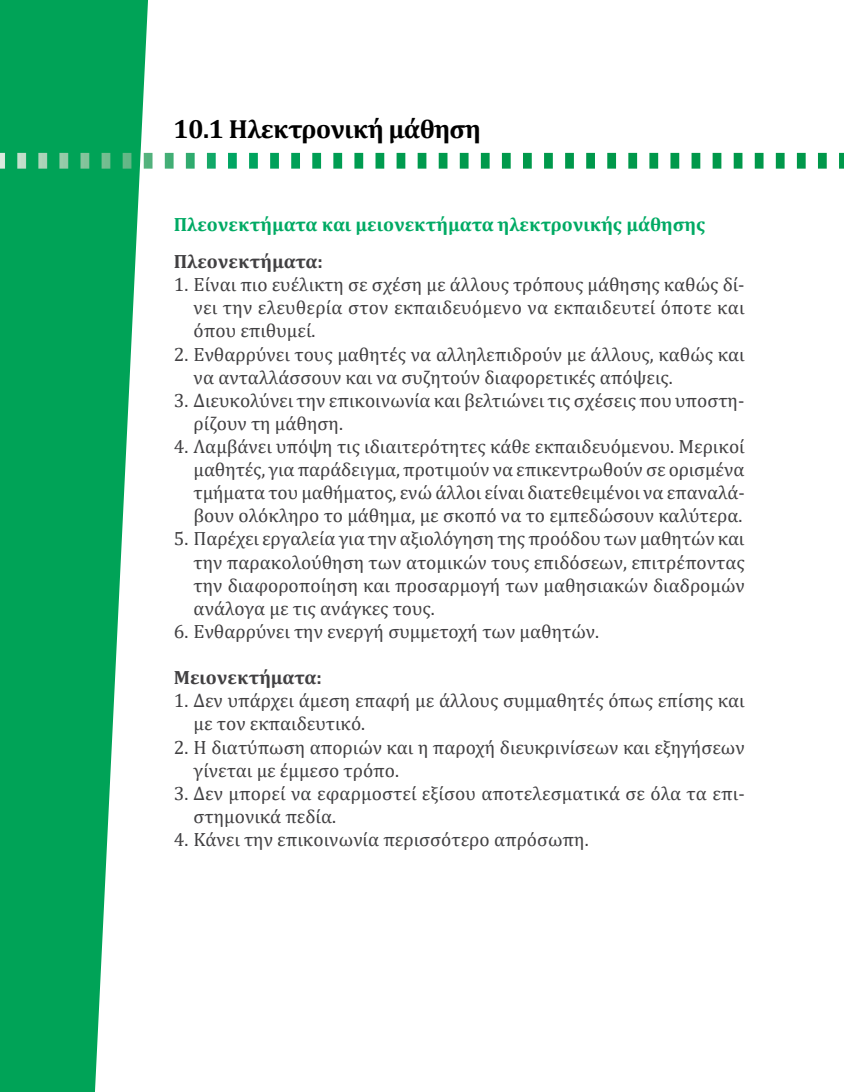
<style>
.page{position:relative;width:844px;height:1092px;background:#fff}
.page>*{position:absolute;margin:0;border:0;box-sizing:border-box;transform-origin:0 0}
.t1{font:700 26.25px "Cambria";letter-spacing:-.02em;color:#000}
.t2{font:19.25px/23.1px "Cambria";color:#414042}
.t3{font:700 19.25px "Cambria";color:#00aa64}
.t4{font:700 19.25px "Cambria";color:#414042}
</style>
<div class="page">
<svg style="left:0;top:0;width:148px;height:1091px;fill:#00a357"></svg>
<svg style="left:0;top:153px;width:843px;height:16px"></svg>
<h1 class="t1" style="left:173px;top:111px;width:309px">10.1 Ηλεκτρονική μάθηση</h1>
<p class="t3" style="left:174px;top:211px;width:533px">Πλεονεκτήματα και μειονεκτήματα ηλεκτρονικής μάθησης</p>
<p class="t4" style="left:174px;top:248px;width:151px">Πλεονεκτήματα:</p>
<p class="t2" style="left:193px;top:273px;width:552px;text-align:justify;text-indent:-20px">1. Είναι πιο ευέλικτη σε σχέση με άλλους τρόπους μάθησης καθώς δί&shy;νει την ελευθερία στον εκπαιδευόμενο να εκπαιδευτεί όποτε και όπου επιθυμεί.</p>
<p class="t2" style="left:193px;top:342px;width:552px;text-indent:-20px">2. Ενθαρρύνει τους μαθητές να αλληλεπιδρούν με άλλους, καθώς και να ανταλλάσσουν και να συζητούν διαφορετικές απόψεις.</p>
<p class="t2" style="left:193px;top:388px;width:552px;text-indent:-20px">3. Διευκολύνει την επικοινωνία και βελτιώνει τις σχέσεις που υποστη&shy;ρίζουν τη μάθηση.</p>
<p class="t2" style="left:193px;top:435px;width:552px;text-align:justify;text-indent:-20px">4. Λαμβάνει υπόψη τις ιδιαιτερότητες κάθε εκπαιδευόμενου. Μερικοί μαθητές, για παράδειγμα, προτιμούν να επικεντρωθούν σε ορισμένα τμήματα του μαθήματος, ενώ άλλοι είναι διατεθειμένοι να επαναλά&shy;βουν ολόκληρο το μάθημα, με σκοπό να το εμπεδώσουν καλύτερα.</p>
<p class="t2" style="left:193px;top:527px;width:552px;text-align:justify;text-indent:-20px">5. Παρέχει εργαλεία για την αξιολόγηση της προόδου των μαθητών και την παρακολούθηση των ατομικών τους επιδόσεων, επιτρέποντας την διαφοροποίηση και προσαρμογή των μαθησιακών διαδρομών ανάλογα με τις ανάγκες τους.</p>
<p class="t2" style="left:174px;top:619px;width:426px">6. Ενθαρρύνει την ενεργή συμμετοχή των μαθητών.</p>
<p class="t4" style="left:174px;top:664px;width:149px">Μειονεκτήματα:</p>
<p class="t2" style="left:193px;top:689px;width:552px;text-indent:-20px">1. Δεν υπάρχει άμεση επαφή με άλλους συμμαθητές όπως επίσης και με τον εκπαιδευτικό.</p>
<p class="t2" style="left:193px;top:735px;width:552px;text-indent:-20px">2. Η διατύπωση αποριών και η παροχή διευκρινίσεων και εξηγήσεων γίνεται με έμμεσο τρόπο.</p>
<p class="t2" style="left:193px;top:781px;width:552px;text-indent:-20px">3. Δεν μπορεί να εφαρμοστεί εξίσου αποτελεσματικά σε όλα τα επι&shy;στημονικά πεδία.</p>
<p class="t2" style="left:174px;top:827px;width:416px">4. Κάνει την επικοινωνία περισσότερο απρόσωπη.</p>
</div>
